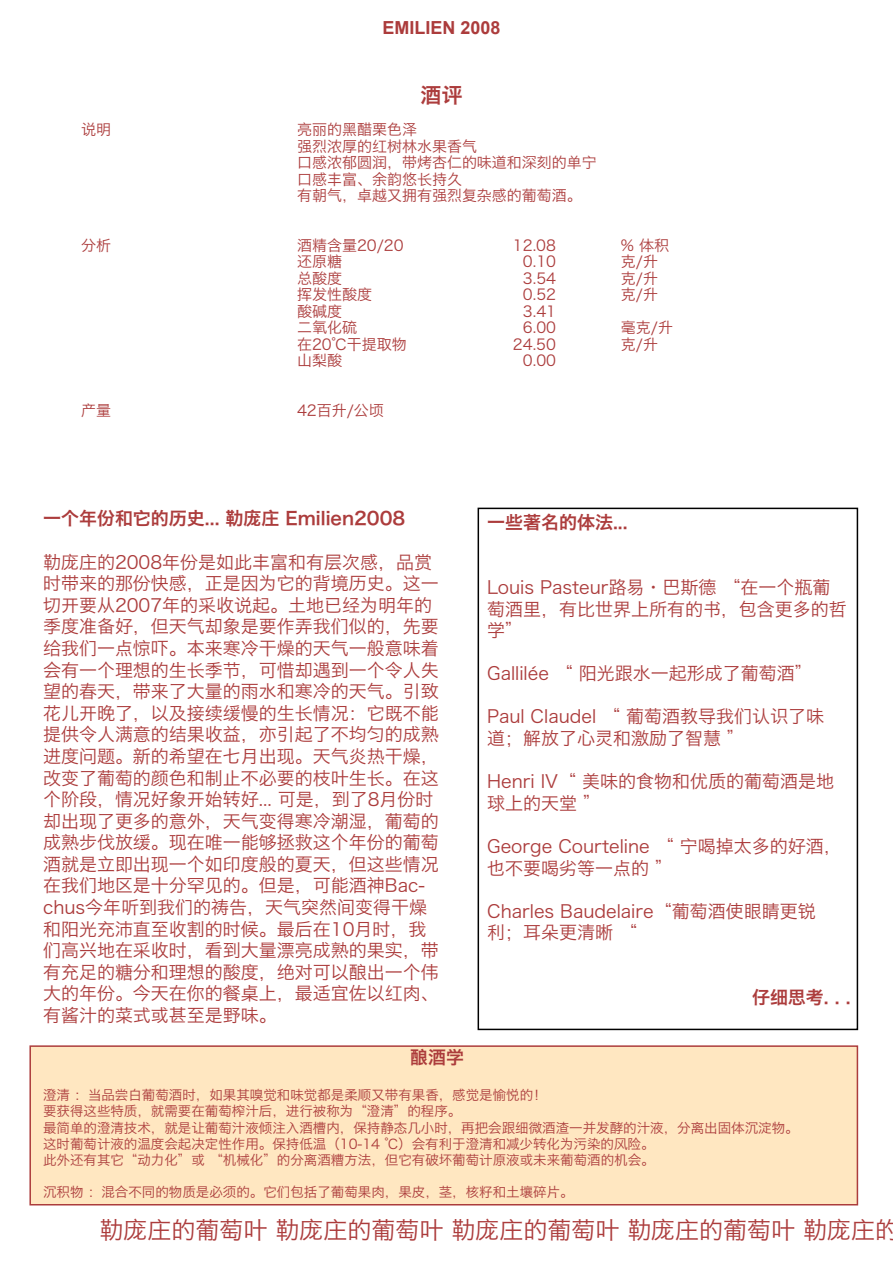
<style>
.page{position:relative;width:893px;height:1263px;background:#fff}
.page>*{position:absolute;margin:0;border:0;box-sizing:border-box;transform-origin:0 0}
.t1{font:24px "Hiragino Sans GB W3";color:#ac3c3c}
.t2{font:21px "Hiragino Sans GB W6";color:#ac3c3c}
.t3{font:18px/21.6px "Hiragino Sans GB W3";color:#ac3c3c}
.t4{font:18px "Hiragino Sans GB W6";color:#ac3c3c}
.t5{font:700 18px "Arial";color:#ac3c3c}
.t6{font:15px/16.5px "Hiragino Sans GB W3";color:#ac3c3c}
.t7{font:13.5px/16.2px "Hiragino Sans GB W3";color:#ac3c3c}
</style>
<div class="page">
<div style="left:30px;top:1046px;width:827px;height:159px;background:#ffe7c1"></div>
<div style="left:29px;top:1045px;width:829px;height:160px;border:1px solid #ac3c3c"></div>
<p class="t5" style="left:383px;top:16px;width:119px">EMILIEN 2008</p>
<p class="t2" style="left:421px;top:81px;width:43px">酒评</p>
<p class="t6" style="left:81px;top:121px;width:31px">说明</p>
<p class="t6" style="left:297px;top:121px;width:301px">亮丽的黑醋栗色泽<br>强烈浓厚的红树林水果香气<br>口感浓郁圆润，带烤杏仁的味道和深刻的单宁口感丰富、余韵悠长持久<br>有朝气，卓越又拥有强烈复杂感的葡萄酒。</p>
<p class="t6" style="left:81px;top:237px;width:31px">分析</p>
<p class="t6" style="left:297px;top:237px;width:108px">酒精含量20/20</p>
<p class="t6" style="left:513px;top:237px;width:44px">12.08</p>
<p class="t6" style="left:621px;top:237px;width:50px">% 体积</p>
<p class="t6" style="left:297px;top:253px;width:46px">还原糖</p>
<p class="t6" style="left:523px;top:253px;width:35px">0.10</p>
<p class="t6" style="left:621px;top:253px;width:39px">克/升</p>
<p class="t6" style="left:297px;top:270px;width:46px">总酸度</p>
<p class="t6" style="left:523px;top:270px;width:35px">3.54</p>
<p class="t6" style="left:621px;top:270px;width:39px">克/升</p>
<p class="t6" style="left:297px;top:286px;width:76px">挥发性酸度</p>
<p class="t6" style="left:523px;top:286px;width:35px">0.52</p>
<p class="t6" style="left:621px;top:286px;width:39px">克/升</p>
<p class="t6" style="left:297px;top:303px;width:46px">酸碱度</p>
<p class="t6" style="left:523px;top:303px;width:35px">3.41</p>
<p class="t6" style="left:297px;top:319px;width:61px">二氧化硫</p>
<p class="t6" style="left:523px;top:319px;width:35px">6.00</p>
<p class="t6" style="left:621px;top:319px;width:54px">毫克/升</p>
<p class="t6" style="left:297px;top:336px;width:111px">在20℃干提取物</p>
<p class="t6" style="left:513px;top:336px;width:45px">24.50</p>
<p class="t6" style="left:621px;top:336px;width:39px">克/升</p>
<p class="t6" style="left:297px;top:352px;width:46px">山梨酸</p>
<p class="t6" style="left:523px;top:352px;width:35px">0.00</p>
<p class="t6" style="left:81px;top:401px;width:31px">产量</p>
<p class="t6" style="left:297px;top:401px;width:88px">42百升/公顷</p>
<p class="t4" style="left:43px;top:507px;width:364px">一个年份和它的历史... 勒庞庄 Emilien2008</p>
<p class="t3" style="left:43px;top:551px;width:397px">勒庞庄的2008年份是如此丰富和有层次感，品赏时带来的那份快感，正是因为它的背境历史。这一切开要从2007年的采收说起。土地已经为明年的季度准备好，但天气却象是要作弄我们似的，先要给我们一点惊吓。本来寒冷干燥的天气一般意味着会有一个理想的生长季节，可惜却遇到一个令人失望的春天，带来了大量的雨水和寒冷的天气。引致花儿开晚了，以及接续缓慢的生长情况：它既不能提供令人满意的结果收益，亦引起了不均匀的成熟进度问题。新的希望在七月出现。天气炎热干燥，改变了葡萄的颜色和制止不必要的枝叶生长。在这个阶段，情况好象开始转好... 可是，到了8月份时却出现了更多的意外，天气变得寒冷潮湿，葡萄的成熟步伐放缓。现在唯一能够拯救这个年份的葡萄酒就是立即出现一个如印度般的夏天，但这些情况在我们地区是十分罕见的。但是，可能酒神Bac&shy;chus今年听到我们的祷告，天气突然间变得干燥和阳光充沛直至收割的时候。最后在10月时，我们高兴地在采收时，看到大量漂亮成熟的果实，带有充足的糖分和理想的酸度，绝对可以酿出一个伟大的年份。今天在你的餐桌上，最适宜佐以红肉、有酱汁的菜式或甚至是野味。</p>
<p class="t4" style="left:410px;top:1045px;width:55px">酿酒学</p>
<p class="t7" style="left:43px;top:1087px;width:757px">澄清 ：当品尝白葡萄酒时，如果其嗅觉和味觉都是柔顺又带有果香，感觉是愉悦的！<br>要获得这些特质，就需要在葡萄榨汁后，进行被称为“澄清”的程序。<br>最简单的澄清技术，就是让葡萄汁液倾注入酒槽内，保持静态几小时，再把会跟细微酒渣一并发酵的汁液，分离出固体沉淀物。这时葡萄计液的温度会起决定性作用。保持低温（10-14 ℃）会有利于澄清和减少转化为污染的风险。<br>此外还有其它“动力化”或 “机械化”的分离酒糟方法，但它有破坏葡萄计原液或未来葡萄酒的机会。</p>
<p class="t7" style="left:43px;top:1184px;width:532px">沉积物 ：混合不同的物质是必须的。它们包括了葡萄果肉，果皮，茎，核籽和土壤碎片。</p>
<p class="t4" style="left:487px;top:511px;width:142px">一些著名的体法...</p>
<p class="t3" style="left:487px;top:576px;width:361px">Louis Pasteur路易•巴斯德 “在一个瓶葡萄酒里，有比世界上所有的书，包含更多的哲学”</p>
<p class="t3" style="left:487px;top:662px;width:327px">Gallilée “ 阳光跟水一起形成了葡萄酒”</p>
<p class="t3" style="left:487px;top:705px;width:338px">Paul Claudel “ 葡萄酒教导我们认识了味道；解放了心灵和激励了智慧 ”</p>
<p class="t3" style="left:487px;top:770px;width:348px">Henri IV“ 美味的食物和优质的葡萄酒是地球上的天堂 ”</p>
<p class="t3" style="left:487px;top:835px;width:356px">George Courteline “ 宁喝掉太多的好酒，也不要喝劣等一点的 ”</p>
<p class="t3" style="left:487px;top:900px;width:330px">Charles Baudelaire“葡萄酒使眼睛更锐利；耳朵更清晰 “</p>
<p class="t4" style="left:752px;top:985px;width:100px">仔细思考. . .</p>
<h1 class="t1" style="left:100px;top:1215px;width:801px">勒庞庄的葡萄叶 勒庞庄的葡萄叶 勒庞庄的葡萄叶 勒庞庄的葡萄叶 勒庞庄的</h1>
</div>
